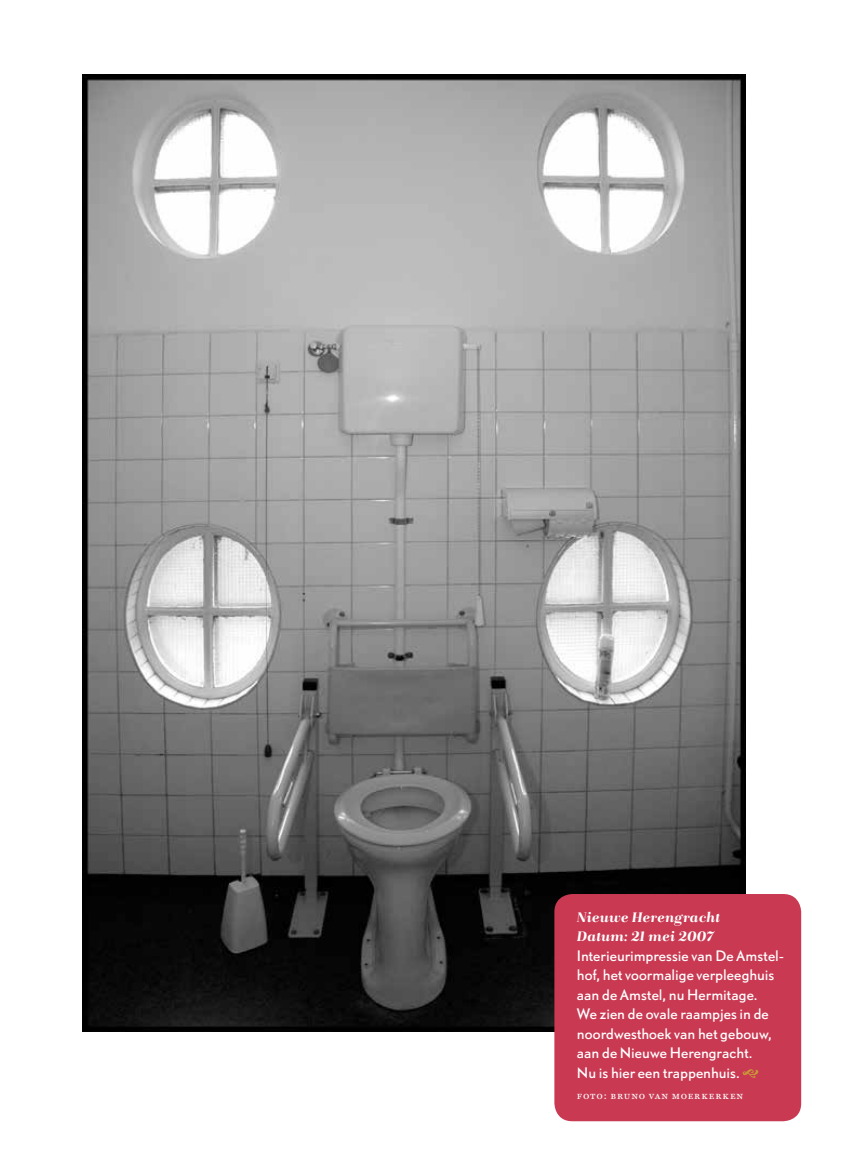
<style>
.page{position:relative;width:851px;height:1166px;background:#fff}
.page>*{position:absolute;margin:0;border:0;box-sizing:border-box;transform-origin:0 0}
.t1{font:italic 15px/19.5px "Bridone";letter-spacing:.005em;color:#fff}
.t2{font:13.5px/19.5px "DTL Nobel TOT";color:#fff}
.t3{font:10.5px "Miller Text Roman SC";letter-spacing:.08em;color:#fff}
</style>
<div class="page">
<img style="left:83px;top:74px;width:662px;height:957px">
<div style="left:554px;top:893px;width:247px;height:227px;background:#c93952;border-radius:18px"></div>
<svg style="left:742px;top:1069px;width:16px;height:8px"></svg>
<p class="t1" style="left:577px;top:908px;width:144px">Nieuwe Herengracht<br>Datum: 21 mei 2007</p>
<p class="t2" style="left:577px;top:945px;width:208px">Interieurimpressie van De Amstel&shy;hof, het voormalige verpleeghuis aan de Amstel, nu Hermitage.<br>We zien de ovale raampjes in de noordwesthoek van het gebouw, aan de Nieuwe Herengracht.<br>Nu is hier een trappenhuis.</p>
<p class="t3" style="left:577px;top:1088px;width:168px">foto: bruno van moerkerken</p>
</div>
